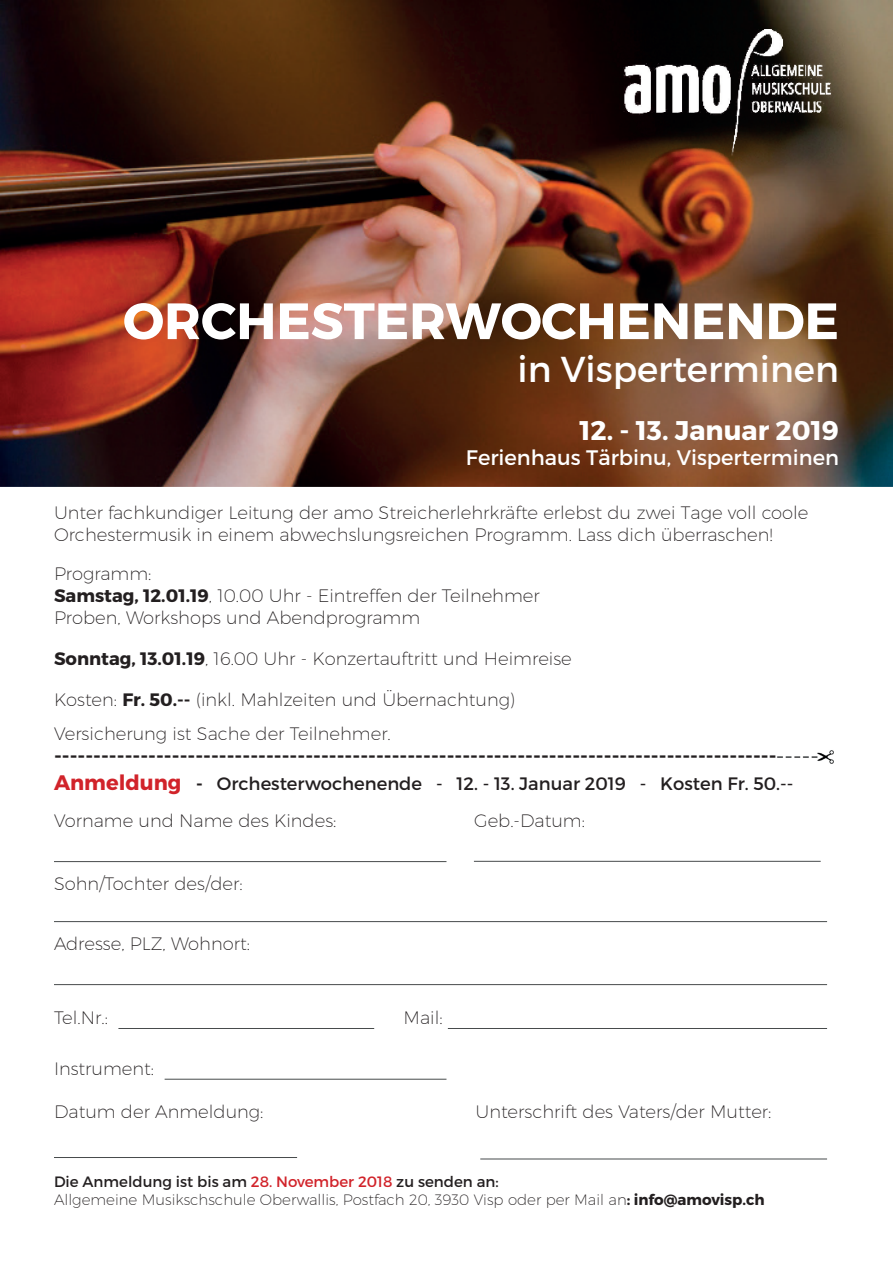
<style>
.page{position:relative;width:893px;height:1263px;background:#fff}
.page>*{position:absolute;margin:0;border:0;box-sizing:border-box;transform-origin:0 0}
.t1{font:700 51px "Montserrat";color:#fff}
.t2{font:36px "Montserrat";color:#fff}
.t3{font:700 27px "Montserrat";color:#fff}
.t4{font:700 21px "Montserrat";color:#231f20}
.t5{font:21px "Montserrat";color:#fff}
.t6{font:200 18px/21.6px "Montserrat";color:#231f20}
.t7{font:18px/37.5px "Montserrat";color:#231f20}
.t8{font:200 15px/18px "Montserrat";color:#231f20}
.s1{font-weight:700}
.s2{font-weight:700;font-size:21px;color:#d1232a}
.s3{font-weight:200}
.s4{font-weight:400}
.s5{font-weight:400;color:#d1232a}
</style>
<div class="page">
<img style="left:0;top:0;width:893px;height:487px">
<img style="left:620px;top:30px;width:224px;height:135px">
<hr style="left:54px;top:861px;width:392px;height:1px;background:#474b4c">
<hr style="left:54px;top:921px;width:773px;height:1px;background:#474b4c">
<hr style="left:54px;top:984px;width:773px;height:1px;background:#474b4c">
<hr style="left:118px;top:1028px;width:256px;height:1px;background:#474b4c">
<hr style="left:448px;top:1028px;width:379px;height:1px;background:#474b4c">
<hr style="left:165px;top:1079px;width:281px;height:1px;background:#474b4c">
<hr style="left:54px;top:1157px;width:243px;height:1px;background:#474b4c">
<img style="left:777px;top:750px;width:57px;height:14px">
<hr style="left:474px;top:861px;width:347px;height:1px;background:#474b4c">
<hr style="left:480px;top:1159px;width:347px;height:1px;background:#474b4c">
<h1 class="t1" style="left:123px;top:289px;width:717px">ORCHESTERWOCHENENDE</h1>
<h2 class="t2" style="left:517px;top:347px;width:323px">in Visperterminen</h2>
<h3 class="t3" style="left:579px;top:414px;width:261px">12. - 13. Januar 2019</h3>
<p class="t5" style="left:466px;top:445px;width:375px">Ferienhaus Tärbinu, Visperterminen</p>
<p class="t6" style="left:54px;top:502px;width:756px">Unter fachkundiger Leitung der amo Streicherlehrkräfte erlebst du zwei Tage voll coole<br>Orchestermusik in einem abwechslungsreichen Programm. Lass dich überraschen!</p>
<p class="t6" style="left:54px;top:563px;width:487px">Programm:<br><span class="s1">Samstag, 12.01.19</span>, 10.00 Uhr - Eintreffen der Teilnehmer<br>Proben, Workshops und Abendprogramm</p>
<p class="t6" style="left:54px;top:647px;width:519px"><span class="s1">Sonntag, 13.01.19</span>, 16.00 Uhr - Konzertauftritt und Heimreise</p>
<p class="t6" style="left:54px;top:683px;width:463px;line-height:33.6px">Kosten: <span class="s1">Fr. 50.--</span> (inkl. Mahlzeiten und Übernachtung)<br>Versicherung ist Sache der Teilnehmer.</p>
<p class="t4" style="left:54px;top:742px;width:786px">----------------------------------------------------------------------------------------------------</p>
<p class="t7" style="left:54px;top:764px;width:741px"><span class="s2">Anmeldung</span> <span class="s1">-</span> Orchesterwochenende - 12. - 13. Januar 2019 - Kosten Fr. 50.--<br><span class="s3">Vorname und Name des Kindes:</span></p>
<p class="t6" style="left:474px;top:810px;width:112px">Geb.-Datum:</p>
<p class="t6" style="left:54px;top:873px;width:190px">Sohn/Tochter des/der:</p>
<p class="t6" style="left:54px;top:933px;width:197px">Adresse, PLZ, Wohnort:</p>
<p class="t6" style="left:54px;top:1006px;width:55px">Tel.Nr.:</p>
<p class="t6" style="left:403px;top:1006px;width:41px">Mail:</p>
<p class="t6" style="left:54px;top:1057px;width:102px">Instrument:</p>
<p class="t6" style="left:54px;top:1101px;width:211px">Datum der Anmeldung:</p>
<p class="t6" style="left:476px;top:1101px;width:297px">Unterschrift des Vaters/der Mutter:</p>
<p class="t8" style="left:54px;top:1172px;width:712px"><span class="s4">Die Anmeldung ist bis am</span> <span class="s5">28. November 2018</span> <span class="s4">zu senden an:<br></span>Allgemeine Musikschschule Oberwallis, Postfach 20, 3930 Visp oder per Mail an<span class="s1">: info@amovisp.ch</span></p>
</div>
